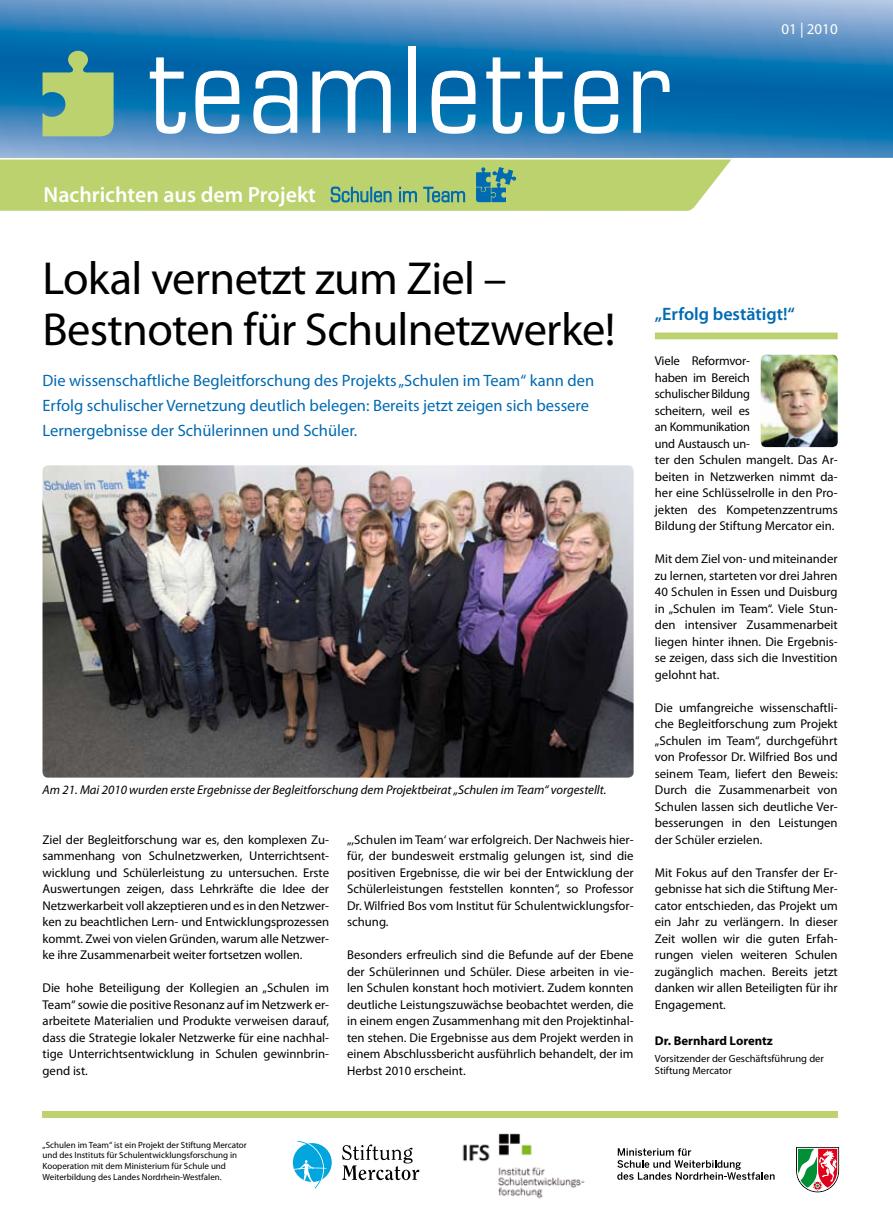
<style>
.page{position:relative;width:893px;height:1212px;background:#fff}
.page>*{position:absolute;margin:0;border:0;box-sizing:border-box;transform-origin:0 0}
.t1{font:condensed 120px "Eurostile";letter-spacing:.02em;color:#fff}
.t2{font:46.5px/51px "Myriad Pro";letter-spacing:-.015em;color:#000}
.t3{font:600 21.9px "Myriad Pro";color:#fff}
.t4{font:600 18px "Myriad Pro";color:#006ab2}
.t5{font:16.5px/24.8px "Myriad Pro";color:#006ab2}
.t6{font:15px "Myriad Pro";color:#fff}
.t7{font:12.75px/16.5px "Myriad Pro";color:#000;text-align:justify}
.t8{font:italic 12.75px "Myriad Pro";color:#000}
.t9{font:700 12.75px "Myriad Pro";color:#000}
.t10{font:10.5px/12.6px "Myriad Pro";color:#000}
.t11{font:9px/10.8px "Myriad Pro";color:#000}
</style>
<div class="page">
<svg style="left:0;top:0;width:893px;height:158px;background:#2e80b9"></svg>
<img style="left:43px;top:465px;width:591px;height:313px">
<div style="left:655px;top:333px;width:183px;height:6px;background:#bbd26f"></div>
<svg style="left:0;top:157px;width:734px;height:54px;background:#b6cf7b"></svg>
<svg style="left:342px;top:1144px;width:77px;height:36px"></svg>
<svg style="left:293px;top:1143px;width:39px;height:39px"></svg>
<svg style="left:293px;top:1141px;width:33px;height:47px"></svg>
<div style="left:43px;top:1111px;width:795px;height:6px;background:#bbd26f"></div>
<img style="left:462px;top:1133px;width:123px;height:66px">
<svg style="left:617px;top:1148px;width:158px;height:32px"></svg>
<svg style="left:796px;top:1147px;width:43px;height:45px"></svg>
<img style="left:761px;top:355px;width:77px;height:92px">
<svg style="left:43px;top:51px;width:71px;height:85px;background:#87b480"></svg>
<h1 class="t1" style="left:148px;top:18px;width:525px">teamletter</h1>
<h3 class="t3" style="left:44px;top:181px;width:274px">Nachrichten aus dem Projekt</h3>
<p class="t6" style="left:782px;top:21px;width:58px">01 | 2010</p>
<h2 class="t2" style="left:43px;top:254px;width:574px">Lokal vernetzt zum Ziel –<br>Bestnoten für Schulnetzwerke!</h2>
<p class="t5" style="left:43px;top:368px;width:553px">Die wissenschaftliche Begleitforschung des Projekts „Schulen im Team“ kann den<br>Erfolg schulischer Vernetzung deutlich belegen: Bereits jetzt zeigen sich bessere<br>Lernergebnisse der Schülerinnen und Schüler.</p>
<p class="t8" style="left:43px;top:782px;width:566px">Am 21. Mai 2010 wurden erste Ergebnisse der Begleitforschung dem Projektbeirat „Schulen im Team“ vorgestellt.</p>
<p class="t7" style="left:43px;top:831px;width:288px">Ziel der Begleitforschung war es, den komplexen Zu&shy;sammenhang von Schulnetzwerken, Unterrichtsent&shy;wicklung und Schülerleistung zu untersuchen. Erste Auswertungen zeigen, dass Lehrkräfte die Idee der Netzwerkarbeit voll akzeptieren und es in den Netzwer&shy;ken zu beachtlichen Lern- und Entwicklungsprozessen kommt. Zwei von vielen Gründen, warum alle Netzwer&shy;ke ihre Zusammenarbeit weiter fortsetzen wollen.</p>
<p class="t7" style="left:43px;top:980px;width:288px">Die hohe Beteiligung der Kollegien an „Schulen im Team“ sowie die positive Resonanz auf im Netzwerk er&shy;arbeitete Materialien und Produkte verweisen darauf, dass die Strategie lokaler Netzwerke für eine nachhal&shy;tige Unterrichtsentwicklung in Schulen gewinnbrin&shy;gend ist.</p>
<p class="t7" style="left:347px;top:831px;width:288px">„,Schulen im Team‘ war erfolgreich. Der Nachweis hier&shy;für, der bundesweit erstmalig gelungen ist, sind die positiven Ergebnisse, die wir bei der Entwicklung der Schülerleistungen feststellen konnten“, so Professor Dr. Wilfried Bos vom Institut für Schulentwicklungsfor&shy;schung.</p>
<p class="t7" style="left:347px;top:947px;width:288px">Besonders erfreulich sind die Befunde auf der Ebene der Schülerinnen und Schüler. Diese arbeiten in vie&shy;len Schulen konstant hoch motiviert. Zudem konnten deutliche Leistungszuwächse beobachtet werden, die in einem engen Zusammenhang mit den Projektinhal&shy;ten stehen. Die Ergebnisse aus dem Projekt werden in einem Abschlussbericht ausführlich behandelt, der im Herbst 2010 erscheint.</p>
<h3 class="t4" style="left:655px;top:302px;width:142px">„Erfolg bestätigt!“</h3>
<p class="t7" style="left:655px;top:353px;width:184px;text-align:left">Viele Reformvor-<br>haben im Bereich<br>schulischer Bildung<br>scheitern, weil es<br>an Kommunikation<br>und Austausch un-<br>ter den Schulen mangelt. Das Ar&shy;beiten in Netzwerken nimmt da&shy;her eine Schlüsselrolle in den Pro&shy;jekten des Kompetenzzentrums<br>Bildung der Stiftung Mercator ein.</p>
<p class="t7" style="left:655px;top:551px;width:184px">Mit dem Ziel von- und miteinander zu lernen, starteten vor drei Jahren 40 Schulen in Essen und Duisburg in „Schulen im Team“. Viele Stun&shy;den intensiver Zusammenarbeit liegen hinter ihnen. Die Ergebnis&shy;se zeigen, dass sich die Investition gelohnt hat.</p>
<p class="t7" style="left:655px;top:699px;width:184px">Die umfangreiche wissenschaftli&shy;che Begleitforschung zum Projekt „Schulen im Team“, durchgeführt von Professor Dr. Wilfried Bos und seinem Team, liefert den Beweis:<br>Durch die Zusammenarbeit von Schulen lassen sich deutliche Ver&shy;besserungen in den Leistungen der Schüler erzielen.</p>
<p class="t7" style="left:655px;top:864px;width:184px">Mit Fokus auf den Transfer der Er&shy;gebnisse hat sich die Stiftung Mer&shy;cator entschieden, das Projekt um ein Jahr zu verlängern. In dieser Zeit wollen wir die guten Erfah&shy;rungen vielen weiteren Schulen zugänglich machen. Bereits jetzt danken wir allen Beteiligten für ihr Engagement.</p>
<p class="t9" style="left:655px;top:1033px;width:120px">Dr. Bernhard Lorentz</p>
<p class="t10" style="left:655px;top:1052px;width:171px">Vorsitzender der Geschäftsführung der<br>Stiftung Mercator</p>
<p class="t11" style="left:43px;top:1139px;width:206px">„Schulen im Team“ ist ein Projekt der Stiftung Mercator und des Instituts für Schulentwicklungsforschung in Kooperation mit dem Ministerium für Schule und Weiterbildung des Landes Nordrhein-Westfalen.</p>
</div>
